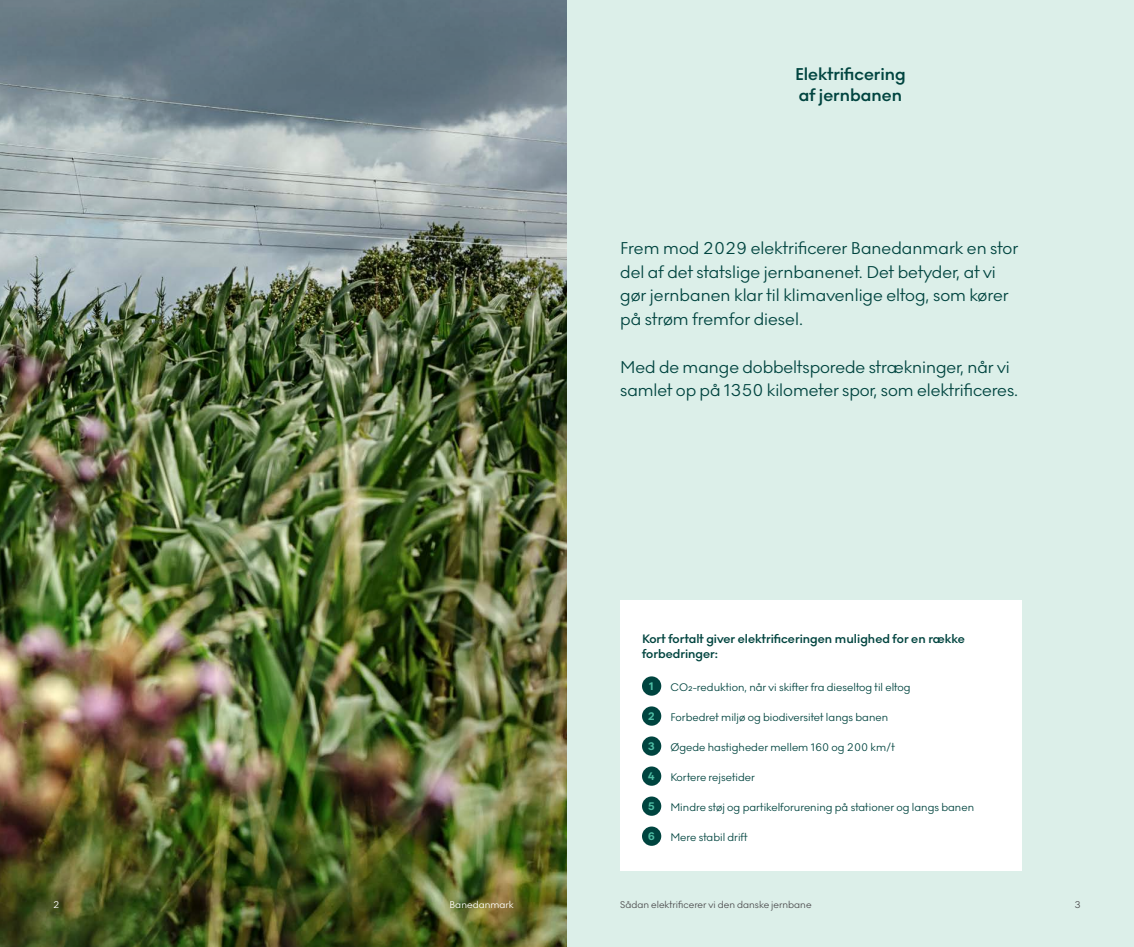
<style>
.page{position:relative;width:1134px;height:947px;background:#fff}
.page>*{position:absolute;margin:0;border:0;box-sizing:border-box;transform-origin:0 0}
.t1{font:300 17.5px/23.8px "Noir No 1";color:#00443f}
.t2{font:600 17.5px/21.2px "Noir No 1";color:#00443f}
.t3{font:600 12.5px/15px "Noir No 1";color:#00443f}
.t4{font:300 11.25px "Noir No 1";color:#00443f}
.t5{font:700 11.25px "Noir No 1";color:#4fbfa5}
.t6{font:300 10px "Noir No 1";color:#4d4d4f}
.t7{font:300 10px "Noir No 1";color:#fff}
</style>
<div class="page">
<img style="left:0;top:385px;width:567px;height:561px">
<img style="left:0;top:0;width:567px;height:385px">
<div style="left:567px;top:0;width:567px;height:946px;background:#dcefe9"></div>
<div style="left:620px;top:600px;width:402px;height:270px;background:#fff"></div>
<div style="left:642px;top:676px;width:19px;height:19px;background:#00443f;border-radius:50%"></div>
<div style="left:642px;top:706px;width:19px;height:19px;background:#00443f;border-radius:50%"></div>
<div style="left:642px;top:736px;width:19px;height:19px;background:#00443f;border-radius:50%"></div>
<div style="left:642px;top:766px;width:19px;height:19px;background:#00443f;border-radius:50%"></div>
<div style="left:642px;top:796px;width:19px;height:19px;background:#00443f;border-radius:50%"></div>
<div style="left:642px;top:826px;width:19px;height:19px;background:#00443f;border-radius:50%"></div>
<p class="t2" style="left:795px;top:63px;width:112px">Elektrificering af jernbanen</p>
<p class="t1" style="left:620px;top:235px;width:399px">Frem mod 2029 elektrificerer Banedanmark en stor del af det statslige jernbanenet. Det betyder, at vi gør jernbanen klar til klimavenlige eltog, som kører på strøm fremfor diesel.</p>
<p class="t1" style="left:620px;top:354px;width:399px">Med de mange dobbeltsporede strækninger, når vi samlet op på 1350 kilometer spor, som elektrificeres.</p>
<p class="t3" style="left:642px;top:631px;width:324px">Kort fortalt giver elektrificeringen mulighed for en række forbedringer:</p>
<p class="t5" style="left:649px;top:677px;width:7px">1</p>
<p class="t4" style="left:670px;top:678px;width:242px">CO2-reduktion, når vi skifter fra dieseltog til eltog</p>
<p class="t5" style="left:648px;top:707px;width:9px">2</p>
<p class="t4" style="left:670px;top:708px;width:219px">Forbedret miljø og biodiversitet langs banen</p>
<p class="t5" style="left:648px;top:737px;width:9px">3</p>
<p class="t4" style="left:670px;top:738px;width:226px">Øgede hastigheder mellem 160 og 200 km/t</p>
<p class="t5" style="left:648px;top:767px;width:9px">4</p>
<p class="t4" style="left:670px;top:768px;width:86px">Kortere rejsetider</p>
<p class="t5" style="left:648px;top:797px;width:9px">5</p>
<p class="t4" style="left:670px;top:798px;width:305px">Mindre støj og partikelforurening på stationer og langs banen</p>
<p class="t5" style="left:648px;top:827px;width:9px">6</p>
<p class="t4" style="left:670px;top:828px;width:79px">Mere stabil drift</p>
<p class="t7" style="left:53px;top:896px;width:8px">2</p>
<p class="t7" style="left:450px;top:896px;width:66px">Banedanmark</p>
<p class="t6" style="left:620px;top:896px;width:193px">Sådan elektrificerer vi den danske jernbane</p>
<p class="t6" style="left:1074px;top:896px;width:8px">3</p>
</div>
